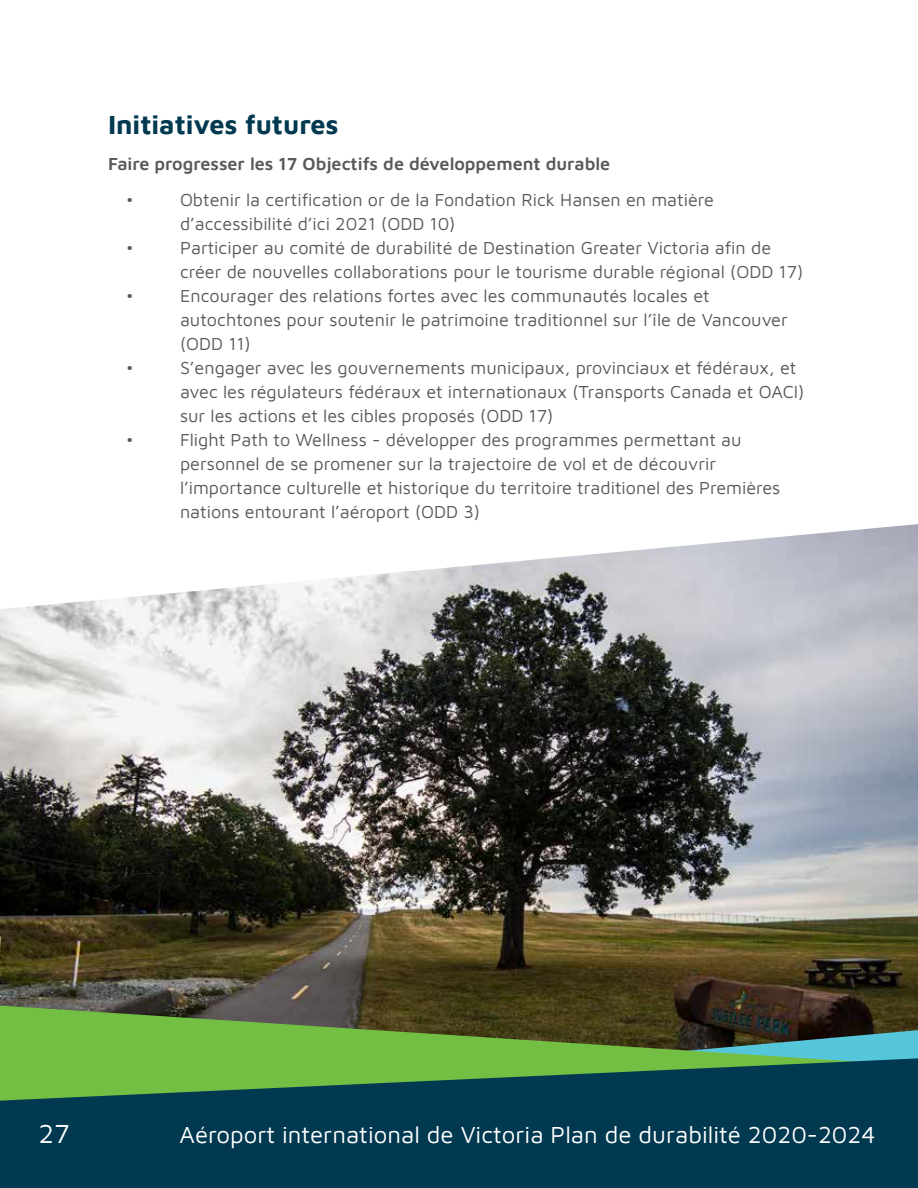
<style>
.page{position:relative;width:918px;height:1188px;background:#fff}
.page>*{position:absolute;margin:0;border:0;box-sizing:border-box;transform-origin:0 0}
.t1{font:700 27px "Maven Pro";color:#003950}
.t2{font:27px "Maven Pro";color:#fff}
.t3{font:24px "Maven Pro";color:#fff}
.t4{font:18px/24px "Maven Pro";color:#58595b}
.t5{font:600 18px "Maven Pro";color:#58595b}
</style>
<div class="page">
<img style="left:0;top:524px;width:918px;height:480px">
<svg style="left:0;top:1004px;width:918px;height:54px;background:#567b3d"></svg>
<svg style="left:0;top:1058px;width:918px;height:130px;background:#124f4e"></svg>
<h1 class="t1" style="left:108px;top:106px;width:232px">Initiatives futures</h1>
<p class="t5" style="left:108px;top:152px;width:504px">Faire progresser les 17 Objectifs de développement durable</p>
<p class="t4" style="left:126px;top:187px;width:9px">•</p>
<p class="t4" style="left:180px;top:187px;width:535px">Obtenir la certification or de la Fondation Rick Hansen en matière d’accessibilité d’ici 2021 (ODD 10)</p>
<p class="t4" style="left:126px;top:235px;width:9px">•</p>
<p class="t4" style="left:180px;top:235px;width:625px">Participer au comité de durabilité de Destination Greater Victoria afin de créer de nouvelles collaborations pour le tourisme durable régional (ODD 17)</p>
<p class="t4" style="left:126px;top:283px;width:9px">•</p>
<p class="t4" style="left:180px;top:283px;width:609px">Encourager des relations fortes avec les communautés locales et autochtones pour soutenir le patrimoine traditionnel sur l’île de Vancouver (ODD 11)</p>
<p class="t4" style="left:126px;top:355px;width:9px">•</p>
<p class="t4" style="left:180px;top:355px;width:626px">S’engager avec les gouvernements municipaux, provinciaux et fédéraux, et avec les régulateurs fédéraux et internationaux (Transports Canada et OACI) sur les actions et les cibles proposés (ODD 17)</p>
<p class="t4" style="left:126px;top:427px;width:9px">•</p>
<p class="t4" style="left:180px;top:427px;width:602px">Flight Path to Wellness - développer des programmes permettant au personnel de se promener sur la trajectoire de vol et de découvrir l’importance culturelle et historique du territoire traditionel des Premières nations entourant l’aéroport (ODD 3)</p>
<h1 class="t2" style="left:39px;top:1116px;width:33px">27</h1>
<h2 class="t3" style="left:180px;top:1119px;width:697px">Aéroport international de Victoria Plan de durabilité 2020-2024</h2>
</div>
